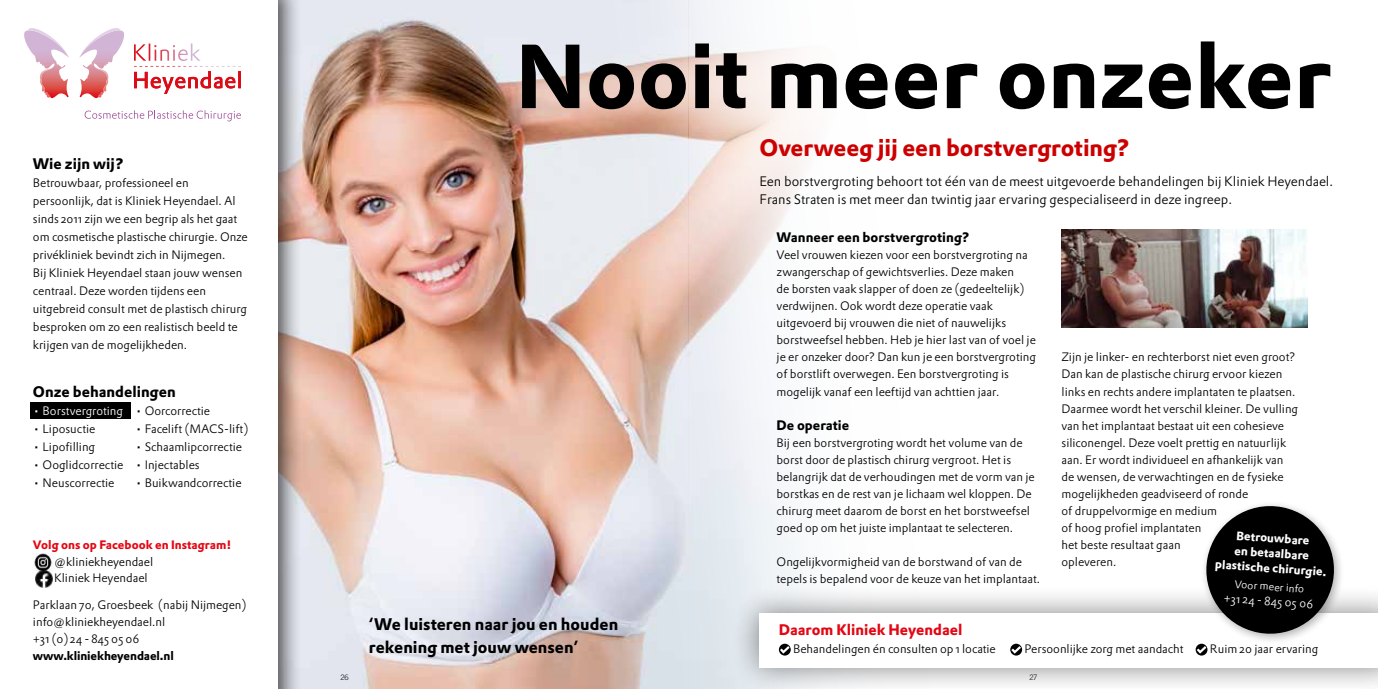
<style>
.page{position:relative;width:1378px;height:689px;background:#fff}
.page>*{position:absolute;margin:0;border:0;box-sizing:border-box;transform-origin:0 0}
.t1{font:88.8px "DTL Prokyon ST Bold";color:#000}
.t2{font:23.4px "DTL Prokyon ST Bold";letter-spacing:-.005em;color:#c00}
.t3{font:16.5px/22.5px "DTL Prokyon ST Bold";color:#000}
.t4{font:15px "DTL Prokyon ST Bold";color:#000}
.t5{font:15px "DTL Prokyon ST Bold";color:#e30613}
.t6{font:13.5px/18px "DTL Prokyon ST Light";color:#000}
.t7{font:13.5px "DTL Prokyon ST Bold";color:#000}
.t8{font:12px/17px "DTL Prokyon ST Light";color:#000}
.t9{font:12px/15px "DTL Prokyon ST Bold";color:#fff;text-align:center}
.t10{font:12px "DTL Prokyon ST Bold";color:#e30613}
.t11{font:12px "DTL Prokyon ST Light";letter-spacing:-.005em;color:#fff}
.t12{font:12px "DTL Prokyon ST Bold";letter-spacing:-.01em;color:#000}
.t13{font:10.8px "DTL Prokyon ST Light";color:#fff}
.t14{font:300 7.5px "Trade Gothic LT Std";color:#000}
</style>
<div class="page">
<img style="left:302px;top:0;width:503px;height:689px">
<div style="left:0;top:0;width:302px;height:689px;background:#000;opacity:.7"></div>
<div style="left:0;top:0;width:277px;height:689px;background:#fff"></div>
<svg style="left:85px;top:110px;width:156px;height:11px"></svg>
<svg style="left:134px;top:44px;width:107px;height:50px"></svg>
<svg style="left:24px;top:28px;width:45px;height:70px"></svg>
<img style="left:28px;top:30px;width:41px;height:28px">
<svg style="left:79px;top:28px;width:41px;height:70px"></svg>
<img style="left:79px;top:30px;width:41px;height:28px">
<img style="left:34px;top:554px;width:19px;height:16px">
<img style="left:35px;top:570px;width:17px;height:17px">
<div style="left:30px;top:403px;width:100px;height:16px;background:#000"></div>
<div style="left:731px;top:585px;width:647px;height:104px;background:#000;opacity:.5"></div>
<div style="left:759px;top:613px;width:619px;height:55px;background:#fff"></div>
<svg style="left:779px;top:644px;width:12px;height:11px"></svg>
<svg style="left:1010px;top:644px;width:12px;height:11px"></svg>
<div style="left:1200px;top:500px;width:145px;height:145px;background:#000;opacity:.3"></div>
<svg style="left:1195px;top:500px;width:144px;height:155px"></svg>
<img style="left:1061px;top:230px;width:246px;height:97px">
<p class="t4" style="left:33px;top:153px;width:93px">Wie zijn wij?</p>
<p class="t8" style="left:33px;top:173px;width:216px;line-height:18px">Betrouwbaar, professioneel en persoonlijk, dat is Kliniek Heyendael. Al sinds 2011 zijn we een begrip als het gaat om cosmetische plastische chirurgie. Onze privékliniek bevindt zich in Nijmegen.<br>Bij Kliniek Heyendael staan jouw wensen centraal. Deze worden tijdens een uitgebreid consult met de plastisch chirurg besproken om zo een realistisch beeld te krijgen van de mogelijkheden.</p>
<p class="t4" style="left:33px;top:381px;width:144px">Onze behandelingen</p>
<p class="t11" style="left:33px;top:402px;width:92px">• Borstvergroting</p>
<p class="t8" style="left:33px;top:420px;width:64px">• Liposuctie</p>
<p class="t8" style="left:33px;top:438px;width:64px">• Lipofilling</p>
<p class="t8" style="left:33px;top:456px;width:92px">• Ooglidcorrectie</p>
<p class="t8" style="left:33px;top:474px;width:83px">• Neuscorrectie</p>
<p class="t8" style="left:135px;top:402px;width:77px">• Oorcorrectie</p>
<p class="t8" style="left:135px;top:420px;width:115px">• Facelift (MACS-lift)</p>
<p class="t8" style="left:135px;top:438px;width:109px">• Schaamlipcorrectie</p>
<p class="t8" style="left:135px;top:456px;width:66px">• Injectables</p>
<p class="t8" style="left:135px;top:474px;width:108px">• Buikwandcorrectie</p>
<p class="t10" style="left:33px;top:537px;width:200px">Volg ons op Facebook en Instagram!</p>
<p class="t8" style="left:54px;top:553px;width:100px;line-height:16.5px">@kliniekheyendael<br>Kliniek Heyendael</p>
<p class="t8" style="left:33px;top:596px;width:215px">Parklaan 70, Groesbeek (nabij Nijmegen) info@kliniekheyendael.nl<br>+31 (0) 24 - 845 05 06</p>
<p class="t12" style="left:33px;top:647px;width:142px">www.kliniekheyendael.nl</p>
<h1 class="t1" style="left:516px;top:17px;width:817px">Nooit meer onzeker</h1>
<h2 class="t2" style="left:759px;top:133px;width:372px">Overweeg jij een borstvergroting?</h2>
<h3 class="t3" style="left:369px;top:613px;width:251px">‘We luisteren naar jou en houden rekening met jouw wensen’</h3>
<p class="t6" style="left:759px;top:172px;width:575px">Een borstvergroting behoort tot één van de meest uitgevoerde behandelingen bij Kliniek Heyendael.<br>Frans Straten is met meer dan twintig jaar ervaring gespecialiseerd in deze ingreep.</p>
<p class="t7" style="left:776px;top:229px;width:195px">Wanneer een borstvergroting?</p>
<p class="t8" style="left:776px;top:246px;width:261px">Veel vrouwen kiezen voor een borstvergroting na zwangerschap of gewichtsverlies. Deze maken<br>de borsten vaak slapper of doen ze (gedeeltelijk) verdwijnen. Ook wordt deze operatie vaak uitgevoerd bij vrouwen die niet of nauwelijks borstweefsel hebben. Heb je hier last van of voel je je er onzeker door? Dan kun je een borstvergroting of borstlift overwegen. Een borstvergroting is mogelijk vanaf een leeftijd van achttien jaar.</p>
<p class="t7" style="left:776px;top:416px;width:74px">De operatie</p>
<p class="t8" style="left:776px;top:434px;width:260px">Bij een borstvergroting wordt het volume van de borst door de plastisch chirurg vergroot. Het is belangrijk dat de verhoudingen met de vorm van je borstkas en de rest van je lichaam wel kloppen. De chirurg meet daarom de borst en het borstweefsel goed op om het juiste implantaat te selecteren.</p>
<p class="t8" style="left:776px;top:553px;width:265px">Ongelijkvormigheid van de borstwand of van de tepels is bepalend voor de keuze van het implantaat.</p>
<p class="t8" style="left:1061px;top:348px;width:238px">Zijn je linker- en rechterborst niet even groot?<br>Dan kan de plastische chirurg ervoor kiezen links en rechts andere implantaten te plaatsen.<br>Daarmee wordt het verschil kleiner. De vulling van het implantaat bestaat uit een cohesieve siliconengel. Deze voelt prettig en natuurlijk aan. Er wordt individueel en afhankelijk van de wensen, de verwachtingen en de fysieke mogelijkheden geadviseerd of ronde<br>of druppelvormige en medium<br>of hoog profiel implantaten<br>het beste resultaat gaan<br>opleveren.</p>
<p class="t9" style="left:1217px;top:526px;width:113px;rotate:4deg">Betrouwbare<br>en betaalbare plastische chirurgie.</p>
<p class="t13" style="left:1235px;top:577px;width:71px;rotate:4deg">Voor meer info</p>
<p class="t11" style="left:1224px;top:590px;width:91px;rotate:4deg">+31 24 - 845 05 06</p>
<p class="t5" style="left:779px;top:620px;width:185px">Daarom Kliniek Heyendael</p>
<p class="t8" style="left:793px;top:640px;width:204px">Behandelingen én consulten op 1 locatie</p>
<p class="t8" style="left:1024px;top:640px;width:161px">Persoonlijke zorg met aandacht</p>
<p class="t8" style="left:1210px;top:640px;width:110px">Ruim 20 jaar ervaring</p>
<p class="t14" style="left:340px;top:672px;width:10px">26</p>
<p class="t14" style="left:1029px;top:672px;width:9px">27</p>
</div>
